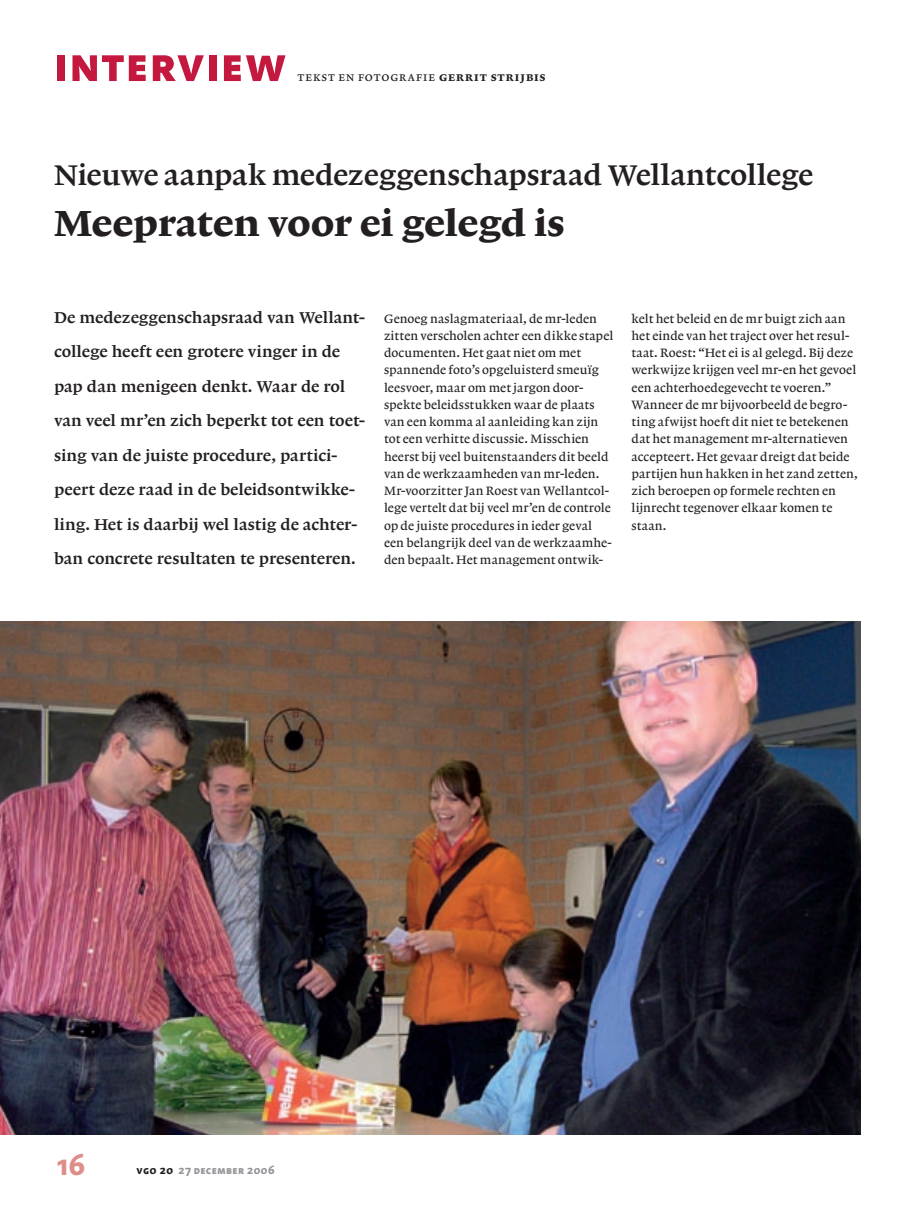
<style>
.page{position:relative;width:915px;height:1212px;background:#fff}
.page>*{position:absolute;margin:0;border:0;box-sizing:border-box;transform-origin:0 0}
.t1{font:700 52.5px "Linotype Aroma SC";letter-spacing:.02em;color:#c5183f}
.t2{font:500 38.25px "Lexicon No 1 Roman E";letter-spacing:-.005em;color:#231f20}
.t3{font:500 30px "Lexicon No 1 Roman C";letter-spacing:-.005em;color:#231f20}
.t4{font:700 30px "Linotype Aroma";color:#df8d89}
.t5{font:500 16.5px/34.5px "Lexicon No 1 Roman C";letter-spacing:.005em;color:#231f20}
.t6{font:500 12.75px/17.2px "Lexicon No 1 Roman A";letter-spacing:.01em;color:#231f20}
.t7{font:12.75px "Lexicon No 1 Roman A Exp";letter-spacing:.065em;color:#231f20}
.t8{font:700 12px "Linotype Aroma SC";letter-spacing:.02em;color:#939598}
.s1{font-family:"Lexicon No 1 Roman D Exp"}
.s2{color:#231f20}
</style>
<div class="page">
<img style="left:0;top:622px;width:860px;height:512px">
<h1 class="t1" style="left:54px;top:28px;width:235px">interview</h1>
<p class="t7" style="left:297px;top:70px;width:249px">tekst en fotografie <span class="s1">gerrit strijbis</span></p>
<h3 class="t3" style="left:54px;top:158px;width:760px">Nieuwe aanpak medezeggenschapsraad Wellantcollege</h3>
<h2 class="t2" style="left:54px;top:202px;width:512px">Meepraten voor ei gelegd is</h2>
<p class="t5" style="left:54px;top:300px;width:312px">De medezeggenschapsraad van Wellant&shy;college heeft een grotere vinger in de pap dan menigeen denkt. Waar de rol van veel mr’en zich beperkt tot een toet&shy;sing van de juiste procedure, partici&shy;peert deze raad in de beleidsontwikke&shy;ling. Het is daarbij wel lastig de achter&shy;ban concrete resultaten te presenteren.</p>
<p class="t6" style="left:384px;top:310px;width:231px">Genoeg naslagmateriaal, de mr-leden zitten verscholen achter een dikke stapel documenten. Het gaat niet om met spannende foto’s opgeluisterd smeuïg leesvoer, maar om met jargon door&shy;spekte beleidsstukken waar de plaats van een komma al aanleiding kan zijn tot een verhitte discussie. Misschien heerst bij veel buitenstaanders dit beeld van de werkzaamheden van mr-leden.<br>Mr-voorzitter Jan Roest van Wellantcol&shy;lege vertelt dat bij veel mr’en de controle op de juiste procedures in ieder geval een belangrijk deel van de werkzaamhe&shy;den bepaalt. Het management ontwik-</p>
<p class="t6" style="left:631px;top:310px;width:227px">kelt het beleid en de mr buigt zich aan het einde van het traject over het resul&shy;taat. Roest: “Het ei is al gelegd. Bij deze werkwijze krijgen veel mr-en het gevoel een achterhoedegevecht te voeren.” Wanneer de mr bijvoorbeeld de begro&shy;ting afwijst hoeft dit niet te betekenen dat het management mr-alternatieven accepteert. Het gevaar dreigt dat beide partijen hun hakken in het zand zetten, zich beroepen op formele rechten en lijnrecht tegenover elkaar komen te staan.</p>
<h3 class="t4" style="left:54px;top:1144px;width:33px">16</h3>
<p class="t8" style="left:136px;top:1162px;width:140px"><span class="s2">vgo 20</span> 27 december 2006</p>
</div>
